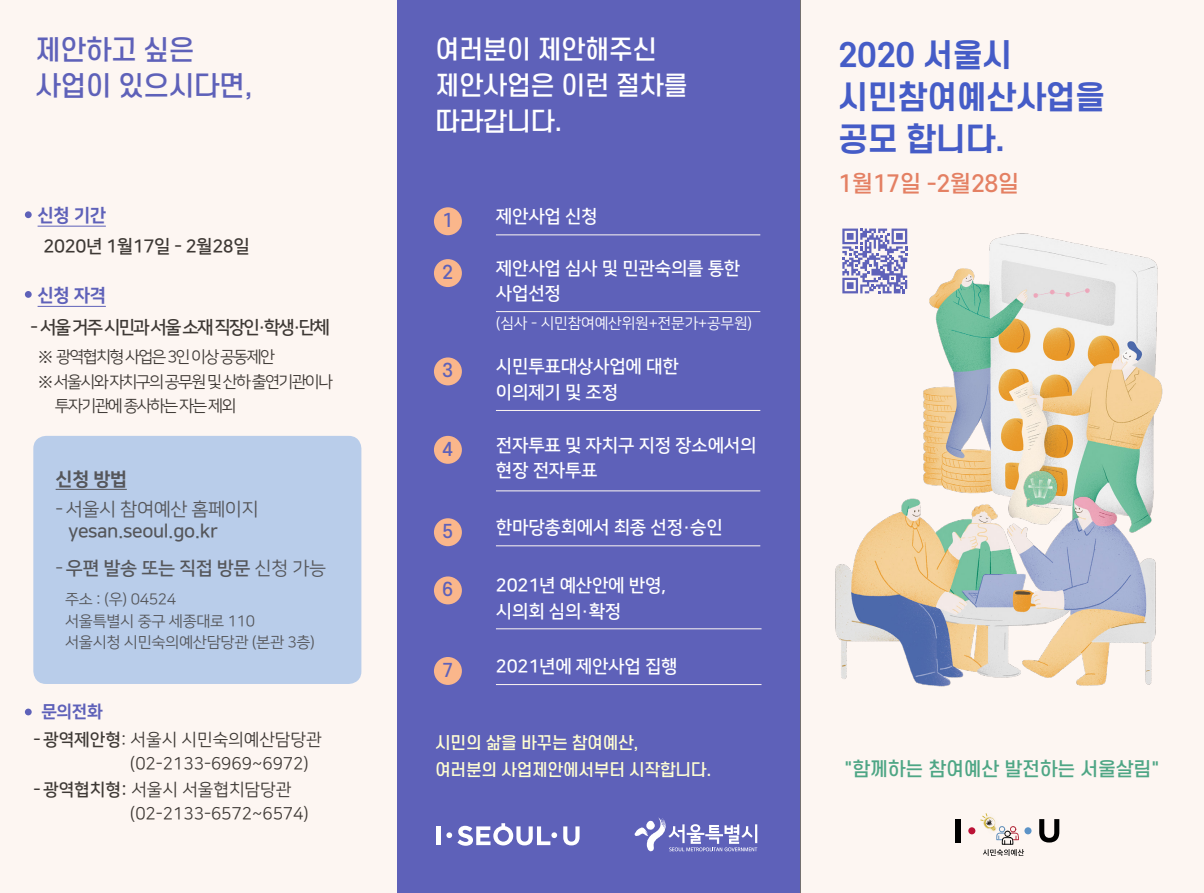
<style>
.page{position:relative;width:1204px;height:893px;background:#fff}
.page>*{position:absolute;margin:0;border:0;box-sizing:border-box;transform-origin:0 0}
.t1{font:700 31.5px/42px "S Core Dream 6";letter-spacing:-.02em;color:#455cc7}
.t2{font:500 27px/36px "S Core Dream 5";letter-spacing:-.025em;color:#5e61b9}
.t3{font:500 25.5px/36px "S Core Dream 5";letter-spacing:-.025em;color:#fff}
.t4{font:500 22.5px "S Core Dream 5";letter-spacing:-.02em;color:#e48063}
.t5{font:500 18.75px "S Core Dream 5";letter-spacing:-.015em;color:#4ea685}
.t6{font:18.45px/37.2px "Nanum Square B";letter-spacing:-.02em;color:#55565a}
.t7{font:18.45px "Nanum Square R";letter-spacing:-.02em;color:#55565a}
.t8{font:18.45px "Nanum Square EB";color:#55565a}
.t9{font:18px/25.5px "Nanum Square B";letter-spacing:-.01em;color:#fff}
.t10{font:18px "Nanum Square B";letter-spacing:-.1em;color:#3e3935}
.t11{font:18px "Nanum Square B";letter-spacing:-.02em;color:#3e3935}
.t12{font:18px "Nanum Square EB";letter-spacing:-.02em;color:#5e61b9}
.t13{font:500 18px "S Core Dream 5";color:#5e61b9}
.t14{font:17.1px/23.4px "Nanum Square R";color:#3e3935}
.t15{font:17.1px "Nanum Square EB";color:#5e61b9}
.t16{font:500 16.5px/27px "S Core Dream 5";letter-spacing:-.025em;color:#fffed3}
.t17{font:16.35px "Nanum Square R";letter-spacing:-.1em;color:#3e3935}
.t18{font:15.15px/21.6px "Nanum Square R";letter-spacing:-.02em;color:#55565a}
.t19{font:15px "Nanum Square R";letter-spacing:-.01em;color:#fff}
.s1{font-family:"Nanum Square R"}
.s2{font-family:"Nanum Square B"}
</style>
<div class="page">
<div style="left:799px;top:0;width:404px;height:893px;background:#fdf6f2"></div>
<div style="left:395px;top:0;width:404px;height:893px;background:#5e61b9"></div>
<div style="left:0;top:0;width:396px;height:893px;background:#fdf6f2"></div>
<div style="left:955px;top:819px;width:5px;height:23px;background:#000"></div>
<svg style="left:1039px;top:819px;width:20px;height:23px"></svg>
<div style="left:968px;top:827px;width:7px;height:7px;background:#bd1339;border-radius:50%"></div>
<div style="left:1024px;top:827px;width:7px;height:7px;background:#5c93c7;border-radius:50%"></div>
<svg style="left:980px;top:813px;width:43px;height:43px"></svg>
<svg style="left:634px;top:818px;width:123px;height:33px"></svg>
<hr style="left:496px;top:234px;width:264px;height:1px;background:#fdf6f2">
<hr style="left:496px;top:545px;width:264px;height:1px;background:#fdf6f2">
<hr style="left:496px;top:628px;width:265px;height:1px;background:#fdf6f2">
<hr style="left:496px;top:684px;width:265px;height:1px;background:#fdf6f2">
<hr style="left:496px;top:410px;width:264px;height:1px;background:#fdf6f2">
<hr style="left:496px;top:490px;width:264px;height:1px;background:#fdf6f2">
<hr style="left:496px;top:311px;width:264px;height:1px;background:#fdf6f2">
<div style="left:434px;top:207px;width:28px;height:28px;background:#fab68b;border-radius:50%"></div>
<div style="left:434px;top:259px;width:28px;height:28px;background:#fab68b;border-radius:50%"></div>
<div style="left:434px;top:357px;width:28px;height:28px;background:#fab68b;border-radius:50%"></div>
<div style="left:434px;top:436px;width:28px;height:28px;background:#fab68b;border-radius:50%"></div>
<div style="left:434px;top:518px;width:28px;height:28px;background:#fab68b;border-radius:50%"></div>
<div style="left:434px;top:576px;width:28px;height:28px;background:#fab68b;border-radius:50%"></div>
<div style="left:434px;top:657px;width:28px;height:28px;background:#fab68b;border-radius:50%"></div>
<hr style="left:436px;top:826px;width:4px;height:19px;background:#fff">
<svg style="left:563px;top:826px;width:16px;height:19px"></svg>
<svg style="left:446px;top:823px;width:111px;height:23px"></svg>
<hr style="left:38px;top:226px;width:68px;height:1px;background:#5e61b9">
<hr style="left:38px;top:306px;width:68px;height:1px;background:#5e61b9">
<div style="left:25px;top:211px;width:7px;height:7px;background:#5e61b9;border-radius:50%"></div>
<div style="left:25px;top:291px;width:7px;height:7px;background:#5e61b9;border-radius:50%"></div>
<div style="left:25px;top:709px;width:7px;height:6px;background:#5e61b9;border-radius:50%"></div>
<div style="left:33px;top:436px;width:328px;height:248px;background:#b9cdea;border-radius:13px"></div>
<hr style="left:56px;top:489px;width:71px;height:1px;background:#55565a">
<img style="left:887px;top:198px;width:297px;height:362px">
<img style="left:815px;top:419px;width:364px;height:303px">
<svg style="left:842px;top:229px;width:65px;height:64px"></svg>
<h2 class="t2" style="left:35px;top:31px;width:219px">제안하고 싶은 사업이 있으시다면,</h2>
<h3 class="t3" style="left:435px;top:30px;width:254px">여러분이 제안해주신 제안사업은 이런 절차를 따라갑니다.</h3>
<p class="t12" style="left:38px;top:206px;width:70px">신청 기간</p>
<p class="t11" style="left:44px;top:237px;width:208px">2020년 1월17일 - 2월28일</p>
<p class="t12" style="left:38px;top:286px;width:70px">신청 자격</p>
<p class="t10" style="left:30px;top:317px;width:301px">- 서울 거주 시민과 서울 소재 직장인·학생·단체</p>
<p class="t17" style="left:38px;top:348px;width:238px">※ 광역협치형 사업은 3인 이상 공동제안</p>
<p class="t17" style="left:38px;top:373px;width:296px">※ 서울시와 자치구의 공무원 및 산하 출연기관이나</p>
<p class="t17" style="left:55px;top:398px;width:183px">투자기관에 종사하는 자는 제외</p>
<p class="t8" style="left:56px;top:469px;width:73px">신청 방법</p>
<p class="t7" style="left:56px;top:499px;width:204px">-서울시 참여예산 홈페이지</p>
<p class="t6" style="left:56px;top:513px;width:272px;text-indent:13px">yesan.seoul.go.kr<br><span class="s1">-</span>우편 발송 또는 직접 방문 <span class="s1">신청 가능</span></p>
<p class="t18" style="left:65px;top:589px;width:251px">주소 : (우) 04524<br>서울특별시 중구 세종대로 110<br>서울시청 시민숙의예산담당관 (본관 3층)</p>
<p class="t15" style="left:41px;top:702px;width:63px">문의전화</p>
<p class="t14" style="left:130px;top:729px;width:193px;text-indent:-97px"><span class="s2">-광역제안형</span>: 서울시 시민숙의예산담당관 (02-2133-6969~6972)</p>
<p class="t14" style="left:130px;top:778px;width:180px;text-indent:-97px"><span class="s2">- 광역협치형:</span> 서울시 서울협치담당관 (02-2133-6572~6574)</p>
<p class="t13" style="left:442px;top:207px;width:13px">1</p>
<p class="t13" style="left:442px;top:259px;width:13px">2</p>
<p class="t9" style="left:496px;top:204px;width:103px">제안사업 신청</p>
<p class="t9" style="left:496px;top:256px;width:246px">제안사업 심사 및 민관숙의를 통한 사업선정</p>
<p class="t19" style="left:496px;top:316px;width:258px">(심사 - 시민참여예산위원+전문가+공무원)</p>
<p class="t13" style="left:442px;top:357px;width:13px">3</p>
<p class="t9" style="left:496px;top:354px;width:184px">시민투표대상사업에 대한 이의제기 및 조정</p>
<p class="t13" style="left:442px;top:436px;width:13px">4</p>
<p class="t9" style="left:496px;top:432px;width:262px">전자투표 및 자치구 지정 장소에서의 현장 전자투표</p>
<p class="t13" style="left:442px;top:518px;width:13px">5</p>
<p class="t9" style="left:496px;top:515px;width:228px">한마당총회에서 최종 선정·승인</p>
<p class="t13" style="left:442px;top:576px;width:13px">6</p>
<p class="t9" style="left:496px;top:573px;width:172px">2021년 예산안에 반영, 시의회 심의·확정</p>
<p class="t13" style="left:442px;top:657px;width:13px">7</p>
<p class="t9" style="left:496px;top:654px;width:183px">2021년에 제안사업 집행</p>
<p class="t16" style="left:435px;top:729px;width:278px">시민의 삶을 바꾸는 참여예산,<br>여러분의 사업제안에서부터 시작합니다.</p>
<h1 class="t1" style="left:838px;top:33px;width:269px">2020 서울시 시민참여예산사업을 공모 합니다.</h1>
<p class="t4" style="left:838px;top:167px;width:183px">1월17일 -2월28일</p>
<p class="t5" style="left:844px;top:756px;width:317px">"함께하는 참여예산 발전하는 서울살림"</p>
</div>
